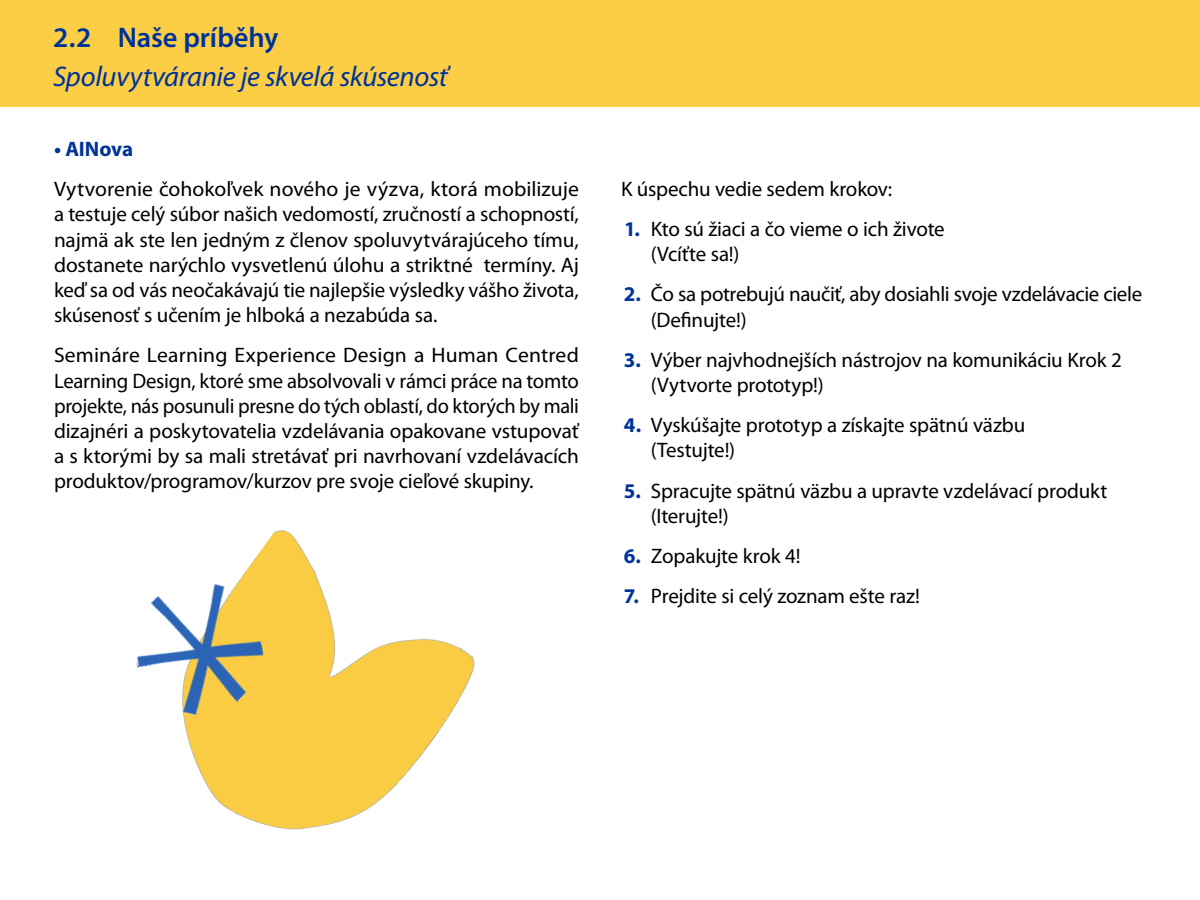
<style>
.page{position:relative;width:1200px;height:900px;background:#fff}
.page>*{position:absolute;margin:0;border:0;box-sizing:border-box;transform-origin:0 0}
.t1{font:italic 28.5px "Myriad Pro";letter-spacing:-.01em;color:#039}
.t2{font:600 28.5px "Myriad Pro";letter-spacing:-.005em;color:#039}
.t3{font:21px/25.2px "Myriad Pro";letter-spacing:-.01em;color:#000}
.t4{font:700 21px "Myriad Pro";letter-spacing:-.005em;color:#039}
.s1{font-weight:700;color:#039}
</style>
<div class="page">
<div style="left:0;top:0;width:1200px;height:106px;background:#fbce45"></div>
<img style="left:186px;top:530px;width:289px;height:300px">
<img style="left:136px;top:569px;width:141px;height:161px">
<h1 class="t2" style="left:53px;top:20px;width:227px">2.2 Naše príběhy</h1>
<h1 class="t1" style="left:53px;top:59px;width:396px">Spoluvytváranie je skvelá skúsenosť</h1>
<p class="t4" style="left:54px;top:135px;width:81px">• AINova</p>
<p class="t3" style="left:54px;top:176px;width:527px;text-align:justify">Vytvorenie čohokoľvek nového je výzva, ktorá mobilizuje a testuje celý súbor našich vedomostí, zručností a schopností, najmä ak ste len jedným z členov spoluvytvárajúceho tímu, dostanete narýchlo vysvetlenú úlohu a striktné termíny. Aj keď sa od vás neočakávajú tie najlepšie výsledky vášho života, skúsenosť s učením je hlboká a nezabúda sa.</p>
<p class="t3" style="left:54px;top:342px;width:527px;text-align:justify">Semináre Learning Experience Design a Human Centred Learning Design, ktoré sme absolvovali v rámci práce na tomto projekte, nás posunuli presne do tých oblastí, do ktorých by mali dizajnéri a poskytovatelia vzdelávania opakovane vstupovať a s ktorými by sa mali stretávať pri navrhovaní vzdelávacích produktov/programov/kurzov pre svoje cieľové skupiny.</p>
<p class="t3" style="left:621px;top:176px;width:273px">K úspechu vedie sedem krokov:</p>
<p class="t3" style="left:651px;top:216px;width:295px;text-indent:-27px"><span class="s1">1.</span> Kto sú žiaci a čo vieme o ich živote (Vcíťte sa!)</p>
<p class="t3" style="left:651px;top:281px;width:493px;text-indent:-27px"><span class="s1">2.</span> Čo sa potrebujú naučiť, aby dosiahli svoje vzdelávacie ciele (Definujte!)</p>
<p class="t3" style="left:651px;top:347px;width:472px;text-indent:-27px"><span class="s1">3.</span> Výber najvhodnejších nástrojov na komunikáciu Krok 2 (Vytvorte prototyp!)</p>
<p class="t3" style="left:651px;top:412px;width:376px;text-indent:-27px"><span class="s1">4.</span> Vyskúšajte prototyp a získajte spätnú väzbu (Testujte!)</p>
<p class="t3" style="left:651px;top:478px;width:458px;text-indent:-27px"><span class="s1">5.</span> Spracujte spätnú väzbu a upravte vzdelávací produkt (Iterujte!)</p>
<p class="t3" style="left:624px;top:543px;width:178px"><span class="s1">6.</span> Zopakujte krok 4!</p>
<p class="t3" style="left:624px;top:583px;width:298px"><span class="s1">7.</span> Prejdite si celý zoznam ešte raz!</p>
</div>
